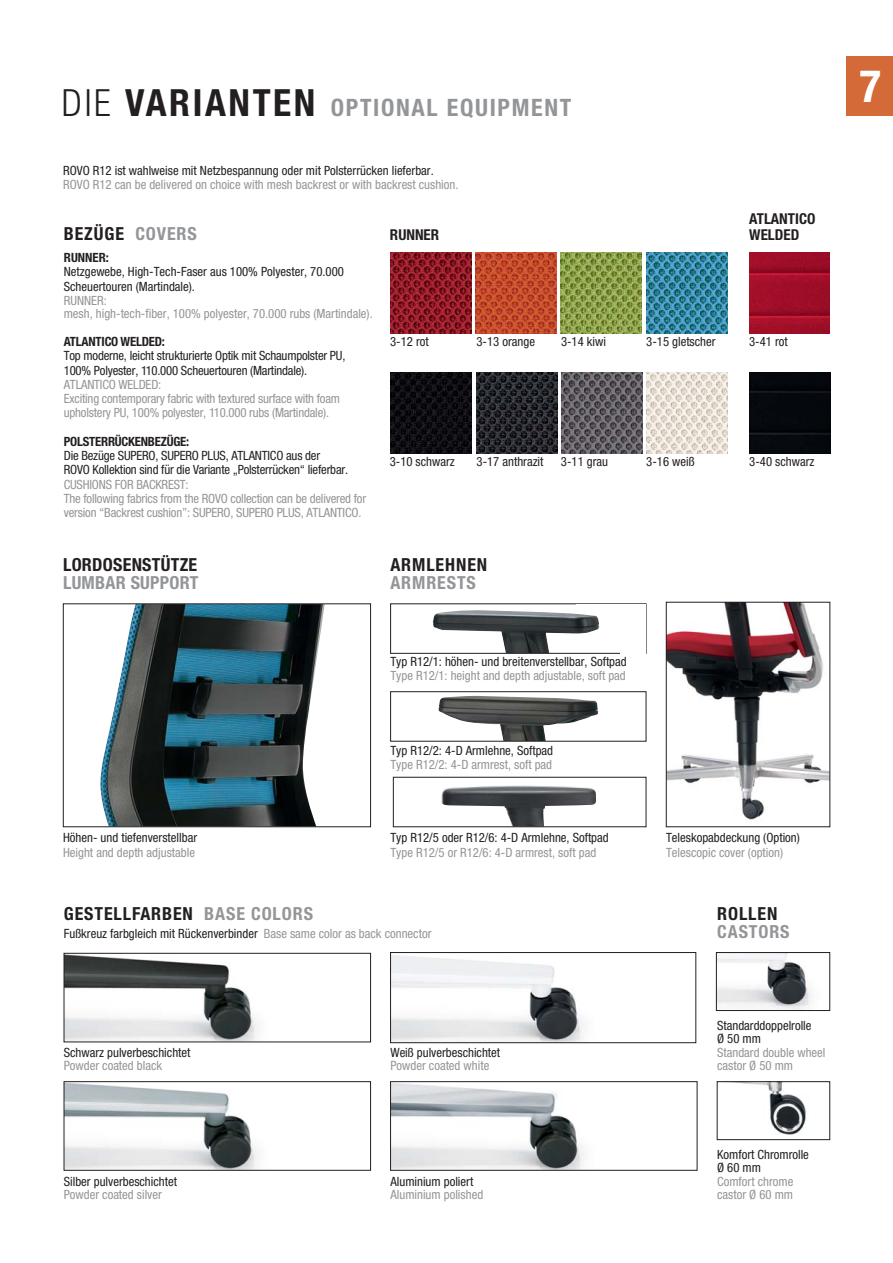
<style>
.page{position:relative;width:893px;height:1263px;background:#fff}
.page>*{position:absolute;margin:0;border:0;box-sizing:border-box;transform-origin:0 0}
.t1{font:700 condensed 45px "Helvetica Neue";color:#fff}
.t2{font:700 condensed 37.5px "Helvetica Neue";letter-spacing:.07em;color:#231f20}
.t3{font:700 condensed 24px "Helvetica Neue";letter-spacing:.07em;color:#939598}
.t4{font:700 condensed 18px "Helvetica Neue";letter-spacing:.05em;color:#231f20}
.t5{font:700 condensed 18px "Helvetica Neue";letter-spacing:.05em;color:#939598}
.t6{font:700 condensed 18px "Helvetica Neue";letter-spacing:.015em;color:#231f20}
.t7{font:700 condensed 18px "Helvetica Neue";letter-spacing:.015em;color:#939598}
.t8{font:700 condensed 15px/16.5px "Helvetica Neue";color:#231f20}
.t9{font:condensed 12.75px/14.2px "Helvetica Neue";color:#231f20}
.t10{font:condensed 12.75px/14.2px "Helvetica Neue";color:#939598}
.t11{font:condensed 12.75px "Helvetica Neue LT";color:#231f20}
.t12{font:700 condensed 12.75px "Helvetica Neue";letter-spacing:-.015em;color:#231f20}
.s1{font-weight:300}
.s2{color:#939598}
</style>
<div class="page">
<img style="left:66px;top:955px;width:192px;height:85px">
<div style="left:64px;top:953px;width:307px;height:89px;border:1px solid #231f20"></div>
<img style="left:392px;top:955px;width:192px;height:86px">
<div style="left:390px;top:952px;width:306px;height:91px;border:1px solid #231f20"></div>
<img style="left:718px;top:954px;width:94px;height:55px">
<div style="left:716px;top:952px;width:114px;height:59px;border:1px solid #231f20"></div>
<img style="left:742px;top:1083px;width:64px;height:52px">
<div style="left:717px;top:1081px;width:113px;height:59px;border:1px solid #231f20"></div>
<img style="left:66px;top:1083px;width:192px;height:85px">
<div style="left:64px;top:1081px;width:307px;height:89px;border:1px solid #231f20"></div>
<img style="left:392px;top:1083px;width:192px;height:85px">
<div style="left:390px;top:1081px;width:307px;height:89px;border:1px solid #231f20"></div>
<img style="left:646px;top:372px;width:81px;height:81px">
<img style="left:476px;top:253px;width:81px;height:81px">
<img style="left:391px;top:253px;width:80px;height:81px">
<img style="left:561px;top:253px;width:81px;height:81px">
<img style="left:646px;top:253px;width:81px;height:81px">
<img style="left:561px;top:372px;width:81px;height:81px">
<img style="left:476px;top:372px;width:81px;height:81px">
<img style="left:390px;top:372px;width:81px;height:81px">
<img style="left:749px;top:253px;width:81px;height:81px">
<img style="left:668px;top:604px;width:160px;height:216px">
<div style="left:666px;top:602px;width:164px;height:225px;border:1px solid #231f20"></div>
<img style="left:100px;top:606px;width:225px;height:219px">
<div style="left:63px;top:604px;width:308px;height:223px;border:1px solid #231f20"></div>
<div style="left:847px;top:56px;width:46px;height:60px;background:#d56a39"></div>
<div style="left:749px;top:372px;width:81px;height:81px;background:#05080d"></div>
<img style="left:441px;top:785px;width:155px;height:40px">
<div style="left:393px;top:777px;width:253px;height:50px;border:1px solid #231f20"></div>
<img style="left:433px;top:610px;width:166px;height:41px">
<img style="left:438px;top:695px;width:161px;height:44px">
<div style="left:390px;top:691px;width:256px;height:50px;border:1px solid #231f20"></div>
<div style="left:576px;top:604px;width:63px;height:8px;background:#fff"></div>
<h2 class="t2" style="left:62px;top:89px;width:255px"><span class="s1">DIE</span> VARIANTEN</h2>
<h3 class="t3" style="left:331px;top:98px;width:242px">OPTIONAL EQUIPMENT</h3>
<p class="t9" style="left:63px;top:165px;width:372px">ROVO R12 ist wahlweise mit Netzbespannung oder mit Polsterrücken lieferbar.</p>
<p class="t10" style="left:63px;top:179px;width:397px">ROVO R12 can be delivered on choice with mesh backrest or with backrest cushion.</p>
<h3 class="t4" style="left:64px;top:228px;width:135px">BEZÜGE <span class="s2">COVERS</span></h3>
<p class="t12" style="left:64px;top:253px;width:47px">RUNNER:</p>
<p class="t9" style="left:64px;top:266px;width:282px">Netzgewebe, High-Tech-Faser aus 100% Polyester, 70.000<br>Scheuertouren (Martindale).</p>
<p class="t10" style="left:64px;top:295px;width:310px;line-height:12.8px">RUNNER:<br>mesh, high-tech-fiber, 100% polyester, 70.000 rubs (Martindale).</p>
<p class="t12" style="left:64px;top:337px;width:103px">ATLANTICO WELDED:</p>
<p class="t9" style="left:64px;top:350px;width:283px">Top moderne, leicht strukturierte Optik mit Schaumpolster PU,<br>100% Polyester, 110.000 Scheuertouren (Martindale).</p>
<p class="t10" style="left:64px;top:378px;width:278px">ATLANTICO WELDED:<br>Exciting contemporary fabric with textured surface with foam upholstery PU, 100% polyester, 110.000 rubs (Martindale).</p>
<p class="t12" style="left:64px;top:437px;width:127px">POLSTERRÜCKENBEZÜGE:</p>
<p class="t9" style="left:64px;top:450px;width:286px">Die Bezüge SUPERO, SUPERO PLUS, ATLANTICO aus der<br>ROVO Kollektion sind für die Variante „Polsterrücken“ lieferbar.</p>
<p class="t10" style="left:64px;top:478px;width:304px">CUSHIONS FOR BACKREST:<br>The following fabrics from the ROVO collection can be delivered for version “Backrest cushion”: SUPERO, SUPERO PLUS, ATLANTICO.</p>
<h3 class="t6" style="left:63px;top:558px;width:136px">LORDOSENSTÜTZE</h3>
<h3 class="t7" style="left:63px;top:576px;width:137px">LUMBAR SUPPORT</h3>
<p class="t8" style="left:390px;top:228px;width:51px">RUNNER</p>
<p class="t8" style="left:749px;top:212px;width:68px">ATLANTICO<br>WELDED</p>
<p class="t9" style="left:476px;top:336px;width:60px">3-13 orange</p>
<p class="t9" style="left:646px;top:336px;width:71px">3-15 gletscher</p>
<p class="t9" style="left:749px;top:335px;width:40px">3-41 rot</p>
<p class="t9" style="left:390px;top:336px;width:40px">3-12 rot</p>
<p class="t9" style="left:561px;top:336px;width:47px">3-14 kiwi</p>
<p class="t9" style="left:390px;top:455px;width:67px">3-10 schwarz</p>
<p class="t9" style="left:477px;top:455px;width:68px">3-17 anthrazit</p>
<p class="t9" style="left:561px;top:455px;width:49px">3-11 grau</p>
<h3 class="t4" style="left:390px;top:558px;width:98px">ARMLEHNEN</h3>
<h3 class="t5" style="left:390px;top:576px;width:87px">ARMRESTS</h3>
<p class="t9" style="left:646px;top:455px;width:50px">3-16 weiß</p>
<p class="t9" style="left:749px;top:455px;width:67px">3-40 schwarz</p>
<p class="t9" style="left:63px;top:832px;width:136px">Höhen- und tiefenverstellbar</p>
<p class="t10" style="left:63px;top:846px;width:133px">Height and depth adjustable</p>
<p class="t9" style="left:390px;top:655px;width:238px">Typ R12/1: höhen- und breitenverstellbar, Softpad</p>
<p class="t10" style="left:390px;top:670px;width:237px">Type R12/1: height and depth adjustable, soft pad</p>
<p class="t9" style="left:390px;top:744px;width:164px">Typ R12/2: 4-D Armlehne, Softpad</p>
<p class="t10" style="left:390px;top:758px;width:163px">Type R12/2: 4-D armrest, soft pad</p>
<p class="t11" style="left:390px;top:833px;width:220px">Typ R12/5 oder R12/6: 4-D Armlehne, Softpad</p>
<p class="t10" style="left:390px;top:846px;width:207px">Type R12/5 or R12/6: 4-D armrest, soft pad</p>
<p class="t11" style="left:666px;top:833px;width:135px">Teleskopabdeckung (Option)</p>
<p class="t10" style="left:666px;top:846px;width:119px">Telescopic cover (option)</p>
<h3 class="t4" style="left:64px;top:907px;width:251px">GESTELLFARBEN <span class="s2">BASE COLORS</span></h3>
<h3 class="t4" style="left:717px;top:907px;width:62px">ROLLEN</h3>
<h3 class="t5" style="left:717px;top:925px;width:74px">CASTORS</h3>
<p class="t9" style="left:64px;top:928px;width:369px">Fußkreuz farbgleich mit Rückenverbinder <span class="s2">Base same color as back connector</span></p>
<p class="t9" style="left:64px;top:1046px;width:128px">Schwarz pulverbeschichtet</p>
<p class="t10" style="left:64px;top:1060px;width:100px">Powder coated black</p>
<p class="t9" style="left:64px;top:1175px;width:115px">Silber pulverbeschichtet</p>
<p class="t10" style="left:64px;top:1188px;width:100px">Powder coated silver</p>
<p class="t9" style="left:390px;top:1046px;width:111px">Weiß pulverbeschichtet</p>
<p class="t10" style="left:390px;top:1060px;width:100px">Powder coated white</p>
<p class="t9" style="left:390px;top:1175px;width:84px">Aluminium poliert</p>
<p class="t10" style="left:390px;top:1188px;width:94px">Aluminium polished</p>
<p class="t9" style="left:717px;top:1019px;width:96px;line-height:13.5px">Standarddoppelrolle<br>Ø 50 mm</p>
<p class="t10" style="left:717px;top:1046px;width:110px;line-height:13.5px">Standard double wheel castor Ø 50 mm</p>
<p class="t9" style="left:717px;top:1148px;width:93px;line-height:13.5px">Komfort Chromrolle<br>Ø 60 mm</p>
<p class="t10" style="left:717px;top:1175px;width:78px;line-height:13.5px">Comfort chrome castor Ø 60 mm</p>
<h1 class="t1" style="left:859px;top:69px;width:23px">7</h1>
</div>
